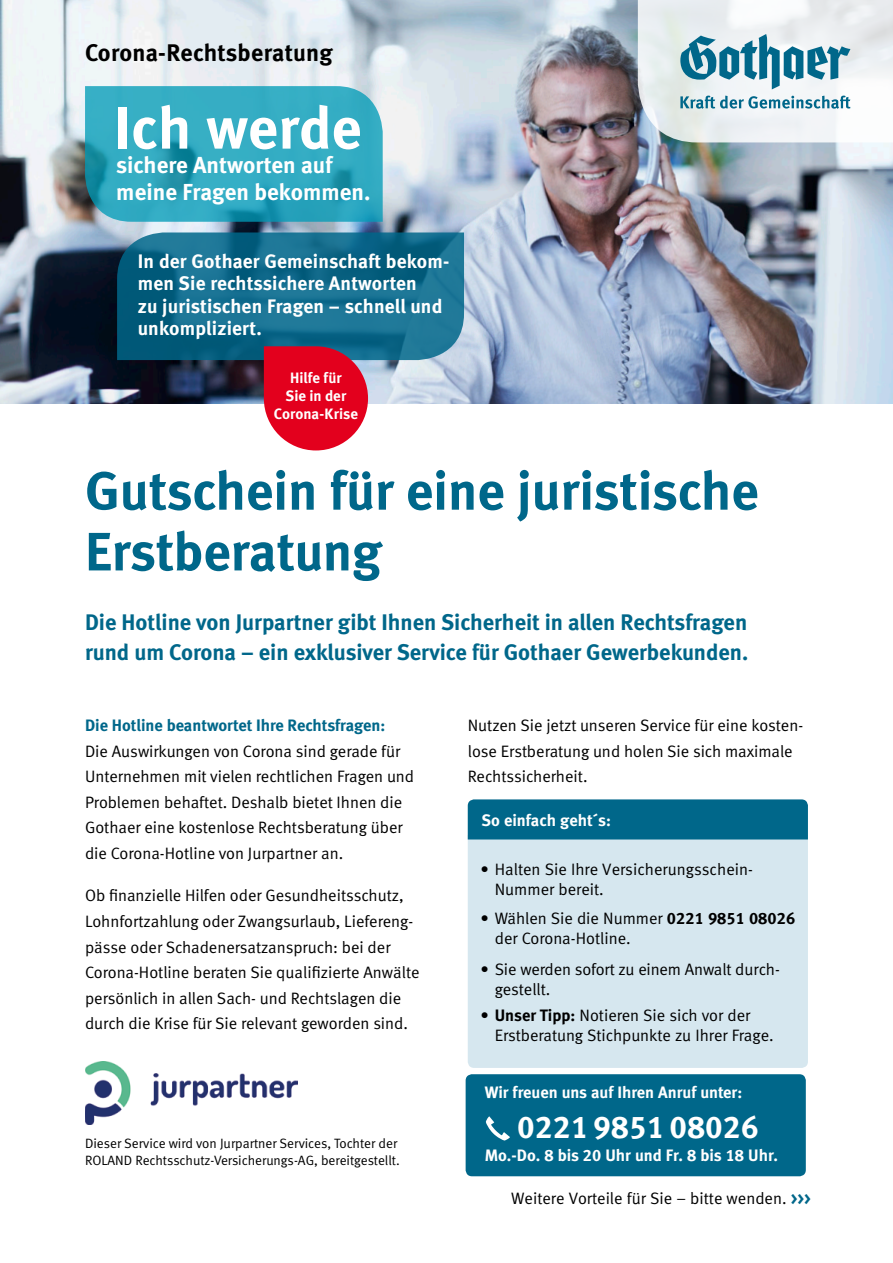
<style>
.page{position:relative;width:893px;height:1263px;background:#fff}
.page>*{position:absolute;margin:0;border:0;box-sizing:border-box;transform-origin:0 0}
.t1{font:59.25px "Meta Bold LF";color:#fff}
.t2{font:54px/60.8px "Meta Bold LF";color:#00678a}
.t3{font:31.5px "Meta Bold LF";letter-spacing:.01em;color:#fff}
.t4{font:24px "Meta Bold LF";letter-spacing:.005em;color:#000}
.t5{font:23.1px/27px "Meta Bold LF";color:#fff}
.t6{font:22.5px/30px "Meta Bold LF";color:#00678a}
.t7{font:19.5px/22.5px "Meta Bold LF";letter-spacing:.01em;color:#fff}
.t8{font:16.5px/25.5px "Meta Normal LF";color:#000}
.t9{font:16.5px "Meta Bold LF";color:#fff}
.t10{font:16.5px "Meta Bold LF";color:#00678a}
.t11{font:15px/18px "Meta Bold LF";color:#fff;text-align:center}
.t12{font:13.5px/17px "Meta Normal LF";color:#000}
.s1{font-family:"Meta Bold LF"}
.s2{font-family:"Meta Bold LF";color:#00678a}
</style>
<div class="page">
<img style="left:0;top:0;width:893px;height:404px">
<img style="left:85px;top:1061px;width:213px;height:63px">
<svg style="left:85px;top:86px;width:298px;height:136px;background:#32a8bf"></svg>
<svg style="left:117px;top:232px;width:347px;height:218px"></svg>
<svg style="left:638px;top:0;width:255px;height:142px"></svg>
<div style="left:466px;top:1074px;width:340px;height:102px;background:#00678a;border-radius:6px"></div>
<svg style="left:486px;top:1116px;width:24px;height:24px"></svg>
<div style="left:468px;top:839px;width:340px;height:229px;background:#d6e7ef"></div>
<div style="left:468px;top:799px;width:340px;height:40px;background:#00678a"></div>
<h3 class="t4" style="left:85px;top:39px;width:249px">Corona-Rechtsberatung</h3>
<h1 class="t1" style="left:114px;top:93px;width:249px">Ich werde</h1>
<h3 class="t5" style="left:116px;top:151px;width:256px">sichere Antworten auf meine Fragen bekommen.</h3>
<p class="t7" style="left:138px;top:249px;width:313px">In der Gothaer Gemeinschaft bekom&shy;men Sie rechtssichere Antworten<br>zu juristischen Fragen – schnell und unkompliziert.</p>
<p class="t11" style="left:274px;top:369px;width:86px">Hilfe für<br>Sie in der<br>Corona-Krise</p>
<h2 class="t2" style="left:85px;top:460px;width:675px">Gutschein für eine juristische<br>Erstberatung</h2>
<h3 class="t6" style="left:85px;top:607px;width:665px">Die Hotline von Jurpartner gibt Ihnen Sicherheit in allen Rechtsfragen rund um Corona – ein exklusiver Service für Gothaer Gewerbekunden.</h3>
<p class="t10" style="left:85px;top:716px;width:302px">Die Hotline beantwortet Ihre Rechtsfragen:</p>
<p class="t8" style="left:85px;top:738px;width:331px">Die Auswirkungen von Corona sind gerade für Unternehmen mit vielen rechtlichen Fragen und Problemen behaftet. Deshalb bietet Ihnen die Gothaer eine kostenlose Rechtsberatung über die Corona-Hotline von Jurpartner an.</p>
<p class="t8" style="left:85px;top:883px;width:336px">Ob finanzielle Hilfen oder Gesundheitsschutz, Lohnfortzahlung oder Zwangsurlaub, Liefereng&shy;pässe oder Schadenersatzanspruch: bei der Corona-Hotline beraten Sie qualifizierte Anwälte persönlich in allen Sach- und Rechtslagen die durch die Krise für Sie relevant geworden sind.</p>
<p class="t12" style="left:85px;top:1135px;width:316px">Dieser Service wird von Jurpartner Services, Tochter der<br>ROLAND Rechtsschutz-Versicherungs-AG, bereitgestellt.</p>
<p class="t8" style="left:468px;top:713px;width:337px">Nutzen Sie jetzt unseren Service für eine kosten&shy;lose Erstberatung und holen Sie sich maximale<br>Rechtssicherheit.</p>
<p class="t9" style="left:482px;top:810px;width:131px">So einfach geht´s:</p>
<p class="t8" style="left:495px;top:859px;width:260px;line-height:19.8px;text-indent:-14px">• Halten Sie Ihre Versicherungsschein-<br>Nummer bereit.</p>
<p class="t8" style="left:495px;top:908px;width:302px;line-height:19.8px;text-indent:-14px">• Wählen Sie die Nummer <span class="s1">0221 9851 08026 </span>der Corona-Hotline.</p>
<p class="t8" style="left:495px;top:959px;width:287px;line-height:19.8px;text-indent:-14px">• Sie werden sofort zu einem Anwalt durch&shy;gestellt.</p>
<p class="t8" style="left:495px;top:1005px;width:280px;line-height:19.8px;text-indent:-14px">• <span class="s1">Unser Tipp:</span> Notieren Sie sich vor der<br>Erstberatung Stichpunkte zu Ihrer Frage.</p>
<p class="t9" style="left:485px;top:1082px;width:259px">Wir freuen uns auf Ihren Anruf unter:</p>
<h3 class="t3" style="left:517px;top:1108px;width:243px">0221 9851 08026</h3>
<p class="t9" style="left:485px;top:1145px;width:295px">Mo.-Do. 8 bis 20 Uhr und Fr. 8 bis 18 Uhr.</p>
<p class="t8" style="left:511px;top:1185px;width:301px">Weitere Vorteile für Sie – bitte wenden. <span class="s2">&gt;&gt;&gt;</span></p>
</div>
